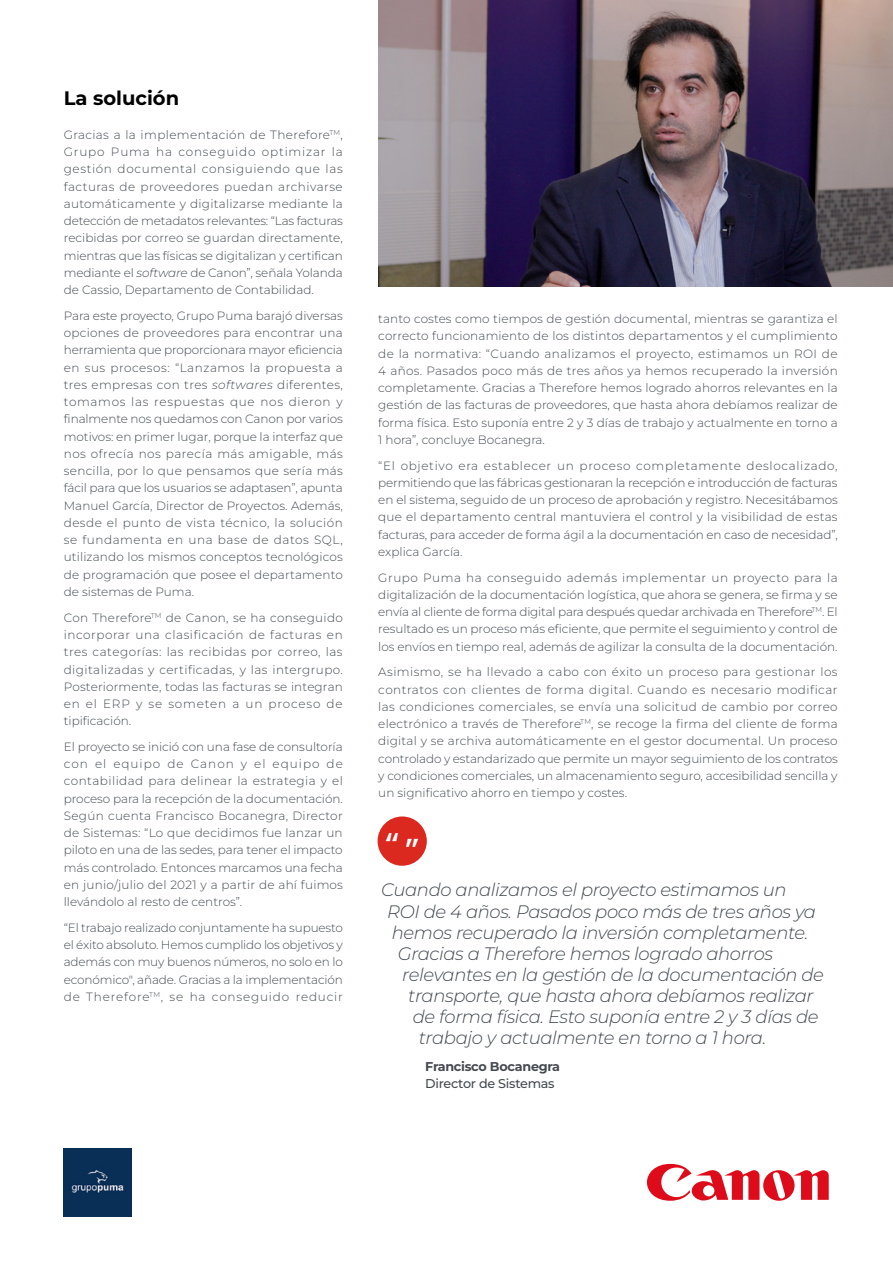
<style>
.page{position:relative;width:893px;height:1263px;background:#fff}
.page>*{position:absolute;margin:0;border:0;box-sizing:border-box;transform-origin:0 0}
.t1{font:700 29.7px "Monoglyphic";color:#fff}
.t2{font:700 19.5px "Montserrat";color:#000}
.t3{font:italic 300 18px "Montserrat";letter-spacing:-.02em;color:#454a52}
.t4{font:700 12.75px "Montserrat";letter-spacing:-.02em;color:#454a52}
.t5{font:500 12.75px "Montserrat";letter-spacing:-.02em;color:#454a52}
.t6{font:300 12px/17.2px "Montserrat";color:#454a52;text-align:justify}
.s1{font-style:italic}
</style>
<div class="page">
<div style="left:378px;top:816px;width:49px;height:50px;background:#dc2920;border-radius:50%"></div>
<svg style="left:647px;top:1164px;width:182px;height:37px"></svg>
<img style="left:378px;top:0;width:515px;height:287px">
<img style="left:64px;top:1148px;width:68px;height:68px">
<h2 class="t2" style="left:64px;top:85px;width:117px">La solución</h2>
<p class="t6" style="left:64px;top:126px;width:281px">Gracias a la implementación de Therefore<sup>TM</sup>, Grupo Puma ha conseguido optimizar la gestión documental consiguiendo que las facturas de proveedores puedan archivarse automáticamente y digitalizarse mediante la detección de metadatos relevantes: “Las facturas recibidas por correo se guardan directamente, mientras que las físicas se digitalizan y certifican mediante el <span class="s1">software</span> de Canon”, señala Yolanda de Cassio, Departamento de Contabilidad.</p>
<p class="t6" style="left:64px;top:307px;width:281px">Para este proyecto, Grupo Puma barajó diversas opciones de proveedores para encontrar una herramienta que proporcionara mayor eficiencia en sus procesos: “Lanzamos la propuesta a tres empresas con tres <span class="s1">softwares</span> diferentes, tomamos las respuestas que nos dieron y finalmente nos quedamos con Canon por varios motivos: en primer lugar, porque la interfaz que nos ofrecía nos parecía más amigable, más sencilla, por lo que pensamos que sería más fácil para que los usuarios se adaptasen”, apunta Manuel García, Director de Proyectos. Además, desde el punto de vista técnico, la solución se fundamenta en una base de datos SQL, utilizando los mismos conceptos tecnológicos de programación que posee el departamento de sistemas de Puma.</p>
<p class="t6" style="left:64px;top:608px;width:281px">Con Therefore<sup>TM</sup> de Canon, se ha conseguido incorporar una clasificación de facturas en tres categorías: las recibidas por correo, las digitalizadas y certificadas, y las intergrupo.<br>Posteriormente, todas las facturas se integran en el ERP y se someten a un proceso de tipificación.</p>
<p class="t6" style="left:64px;top:738px;width:281px">El proyecto se inició con una fase de consultoría con el equipo de Canon y el equipo de contabilidad para delinear la estrategia y el proceso para la recepción de la documentación.<br>Según cuenta Francisco Bocanegra, Director de Sistemas: “Lo que decidimos fue lanzar un piloto en una de las sedes, para tener el impacto más controlado. Entonces marcamos una fecha en junio/julio del 2021 y a partir de ahí fuimos llevándolo al resto de centros”.</p>
<p class="t6" style="left:64px;top:919px;width:281px">“El trabajo realizado conjuntamente ha supuesto el éxito absoluto. Hemos cumplido los objetivos y además con muy buenos números, no solo en lo económico", añade. Gracias a la implementación de Therefore<sup>TM</sup>, se ha conseguido reducir</p>
<p class="t6" style="left:378px;top:310px;width:461px">tanto costes como tiempos de gestión documental, mientras se garantiza el correcto funcionamiento de los distintos departamentos y el cumplimiento de la normativa: “Cuando analizamos el proyecto, estimamos un ROI de 4 años. Pasados poco más de tres años ya hemos recuperado la inversión completamente. Gracias a Therefore hemos logrado ahorros relevantes en la gestión de las facturas de proveedores, que hasta ahora debíamos realizar de forma física. Esto suponía entre 2 y 3 días de trabajo y actualmente en torno a 1 hora”, concluye Bocanegra.</p>
<p class="t6" style="left:378px;top:456px;width:461px">“El objetivo era establecer un proceso completamente deslocalizado, permitiendo que las fábricas gestionaran la recepción e introducción de facturas en el sistema, seguido de un proceso de aprobación y registro. Necesitábamos que el departamento central mantuviera el control y la visibilidad de estas facturas, para acceder de forma ágil a la documentación en caso de necesidad”, explica García.</p>
<p class="t6" style="left:378px;top:568px;width:461px">Grupo Puma ha conseguido además implementar un proyecto para la digitalización de la documentación logística, que ahora se genera, se firma y se envía al cliente de forma digital para después quedar archivada en Therefore<sup>TM</sup>. El resultado es un proceso más eficiente, que permite el seguimiento y control de los envíos en tiempo real, además de agilizar la consulta de la documentación.</p>
<p class="t6" style="left:378px;top:663px;width:461px">Asimismo, se ha llevado a cabo con éxito un proceso para gestionar los contratos con clientes de forma digital. Cuando es necesario modificar las condiciones comerciales, se envía una solicitud de cambio por correo electrónico a través de Therefore<sup>TM</sup>, se recoge la firma del cliente de forma digital y se archiva automáticamente en el gestor documental. Un proceso controlado y estandarizado que permite un mayor seguimiento de los contratos y condiciones comerciales, un almacenamiento seguro, accesibilidad sencilla y un significativo ahorro en tiempo y costes.</p>
<h1 class="t1" style="left:385px;top:826px;width:15px">‘‘</h1>
<h1 class="t1" style="left:419px;top:854px;width:15px;rotate:-180deg">‘‘</h1>
<h3 class="t3" style="left:381px;top:878px;width:407px">Cuando analizamos el proyecto estimamos un</h3>
<h3 class="t3" style="left:387px;top:899px;width:430px">ROI de 4 años. Pasados poco más de tres años ya</h3>
<h3 class="t3" style="left:392px;top:920px;width:418px">hemos recuperado la inversión completamente.</h3>
<h3 class="t3" style="left:398px;top:941px;width:377px">Gracias a Therefore hemos logrado ahorros</h3>
<h3 class="t3" style="left:402px;top:962px;width:423px">relevantes en la gestión de la documentación de</h3>
<h3 class="t3" style="left:408px;top:983px;width:407px">transporte, que hasta ahora debíamos realizar</h3>
<h3 class="t3" style="left:413px;top:1004px;width:407px">de forma física. Esto suponía entre 2 y 3 días de</h3>
<h3 class="t3" style="left:419px;top:1025px;width:349px">trabajo y actualmente en torno a 1 hora.</h3>
<p class="t4" style="left:425px;top:1058px;width:136px">Francisco Bocanegra</p>
<p class="t5" style="left:425px;top:1075px;width:131px">Director de Sistemas</p>
</div>
